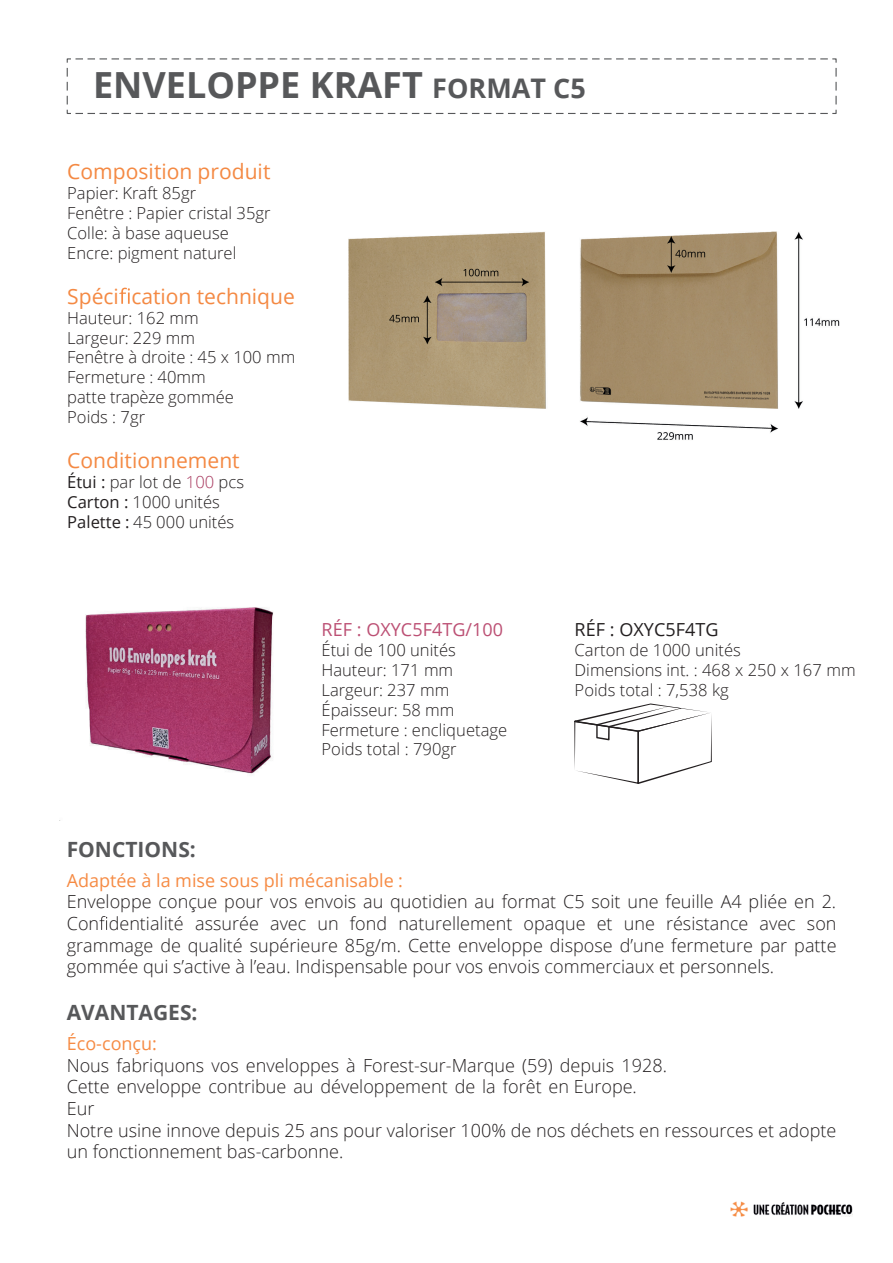
<style>
.page{position:relative;width:893px;height:1263px;background:#fff}
.page>*{position:absolute;margin:0;border:0;box-sizing:border-box;transform-origin:0 0}
.t1{font:700 36px "Open Sans";color:#57585a}
.t2{font:21px "Open Sans";color:#f48943}
.t3{font:700 21px "Open Sans";color:#57585a}
.t4{font:300 18px/21.6px "Open Sans";color:#231f20;text-align:justify}
.t5{font:18px "Open Sans";color:#f68b44}
.t6{font:18px "Open Sans";letter-spacing:.005em;color:#bc5074}
.t7{font:18px "Open Sans";color:#231f20}
.t8{font:300 16.65px/20px "Open Sans";color:#231f20}
.t9{font:300 16.5px/19.8px "Open Sans";color:#231f20}
.s1{font-size:27px}
.s2{font-weight:400}
.s3{color:#a93c61}
</style>
<div class="page">
<svg style="left:66px;top:58px;width:771px;height:56px"></svg>
<svg style="left:119px;top:288px;width:11px;height:16px"></svg>
<img style="left:349px;top:232px;width:491px;height:208px">
<img style="left:730px;top:1201px;width:122px;height:15px">
<svg style="left:842px;top:1213px;width:10px;height:3px"></svg>
<img style="left:60px;top:607px;width:213px;height:214px">
<svg style="left:574px;top:703px;width:138px;height:81px"></svg>
<svg style="left:99px;top:916px;width:8px;height:14px"></svg>
<h1 class="t1" style="left:93px;top:60px;width:494px">ENVELOPPE KRAFT <span class="s1">FORMAT C5</span></h1>
<p class="t2" style="left:67px;top:157px;width:205px">Composition produit</p>
<p class="t9" style="left:67px;top:183px;width:205px">Papier: Kraft 85gr<br>Fenêtre : Papier cristal 35gr<br>Colle: à base aqueuse<br>Encre: pigment naturel</p>
<p class="t2" style="left:67px;top:282px;width:229px">Spéci cation technique</p>
<p class="t9" style="left:67px;top:307px;width:230px">Hauteur: 162 mm<br>Largeur: 229 mm<br>Fenêtre à droite : 45 x 100 mm<br>Fermeture : 40mm<br>patte trapèze gommée<br>Poids : 7gr</p>
<p class="t2" style="left:67px;top:446px;width:174px">Conditionnement</p>
<p class="t8" style="left:67px;top:472px;width:178px"><span class="s2">Étui :</span> par lot de <span class="s3">100</span> pcs<br><span class="s2">Carton :</span> 1000 unités</p>
<p class="t9" style="left:67px;top:511px;width:168px"><span class="s2">Palette :</span> 45 000 unités</p>
<p class="t6" style="left:321px;top:617px;width:183px">RÉF : OXYC5F4TG/100</p>
<p class="t8" style="left:321px;top:640px;width:136px">Étui de 100 unités</p>
<p class="t9" style="left:321px;top:660px;width:187px">Hauteur: 171 mm<br>Largeur: 237 mm<br>Épaisseur: 58 mm<br>Fermeture : encliquetage<br>Poids total : 790gr</p>
<p class="t7" style="left:575px;top:617px;width:145px">RÉF : OXYC5F4TG</p>
<p class="t8" style="left:575px;top:640px;width:168px">Carton de 1000 unités</p>
<p class="t9" style="left:575px;top:660px;width:283px">Dimensions int. : 468 x 250 x 167 mm<br>Poids total : 7,538 kg</p>
<p class="t3" style="left:67px;top:834px;width:131px">FONCTIONS:</p>
<p class="t5" style="left:67px;top:868px;width:338px">Adaptée à la mise sous pli mécanisable :</p>
<p class="t4" style="left:67px;top:890px;width:771px">Enveloppe conçue pour vos envois au quotidien au format C5 soit une feuille A4 pliée en 2.<br>Con dentialité assurée avec un fond naturellement opaque et une résistance avec son grammage de qualité supérieure 85g/m. Cette enveloppe dispose d’une fermeture par patte gommée qui s’active à l’eau. Indispensable pour vos envois commerciaux et personnels.</p>
<p class="t3" style="left:67px;top:997px;width:132px">AVANTAGES:</p>
<p class="t5" style="left:67px;top:1031px;width:92px">Éco-conçu:</p>
<p class="t4" style="left:67px;top:1054px;width:771px;text-align:left">Nous fabriquons vos enveloppes à Forest-sur-Marque (59) depuis 1928.<br>Cette enveloppe contribue au développement de la forêt en Europe.<br>Eur<br>Notre usine innove depuis 25 ans pour valoriser 100% de nos déchets en ressources et adopte un fonctionnement bas-carbonne.</p>
</div>
